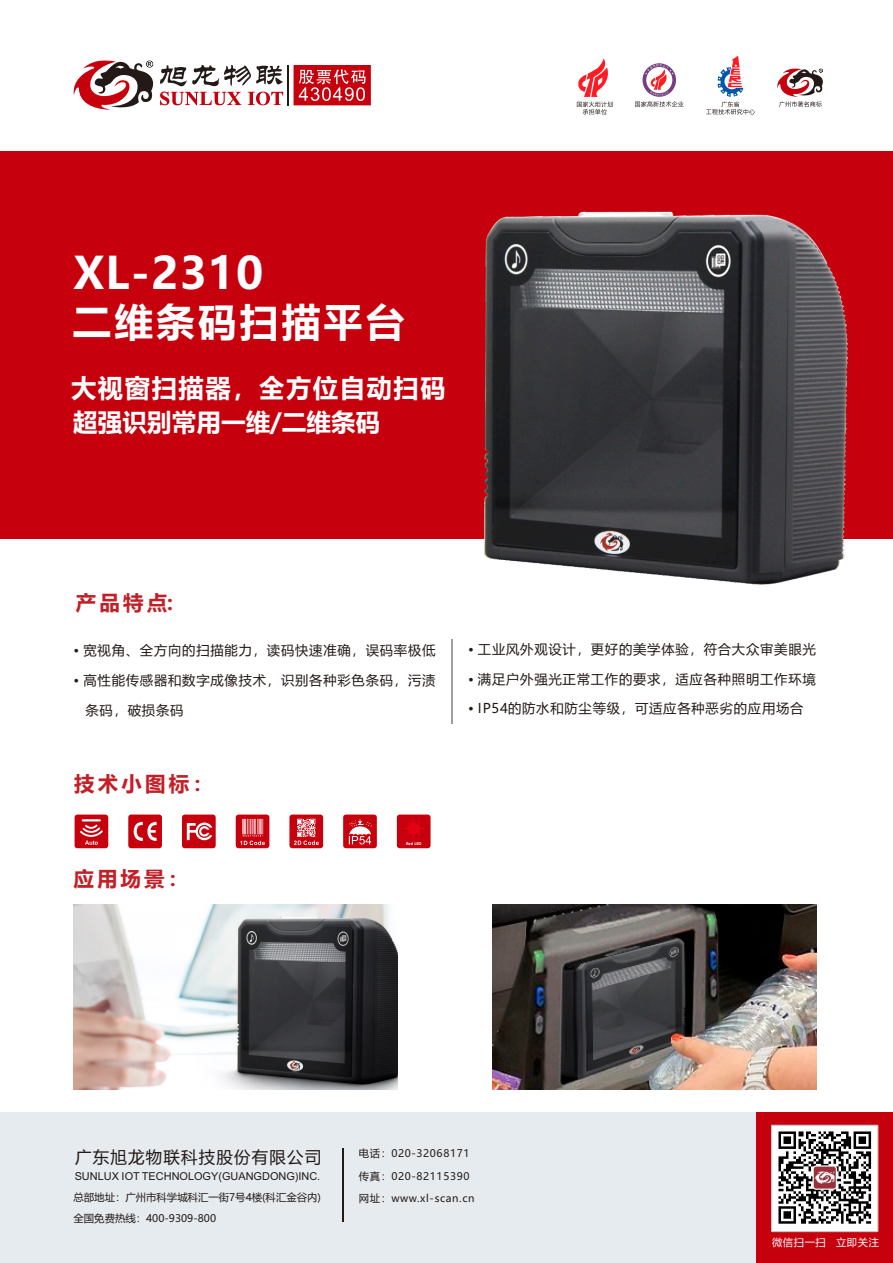
<style>
.page{position:relative;width:893px;height:1263px;background:#fff}
.page>*{position:absolute;margin:0;border:0;box-sizing:border-box;transform-origin:0 0}
.t1{font:700 44.1px "Microsoft Ya Hei";letter-spacing:.025em;color:#fff}
.t2{font:700 39px "Microsoft Ya Hei";letter-spacing:.075em;color:#fff}
.t3{font:700 25.35px "Microsoft Ya Hei";letter-spacing:.06em;color:#fff}
.t4{font:700 24.6px "Microsoft Ya Hei";color:#fff}
.t5{font:700 20.4px "Microsoft Ya Hei";letter-spacing:.155em;color:#c31f27}
.t6{font:16.5px "Microsoft Ya Hei";letter-spacing:.07em;color:#231916}
.t7{font:13.35px "Microsoft Ya Hei";letter-spacing:.06em;color:#231916}
.t8{font:10.95px "Arial";color:#231916}
.t9{font:10.35px/22.4px "Microsoft Ya Hei";letter-spacing:.06em;color:#231916}
.t10{font:10.35px/20.4px "Microsoft Ya Hei";color:#231916}
.t11{font:10.2px "Microsoft Ya Hei";letter-spacing:.06em;color:#fff}
.t12{font:700 3.75px "Microsoft Ya Hei";color:#fff}
.s1{font-weight:700}
</style>
<div class="page">
<div style="left:0;top:151px;width:893px;height:387px;background:#c7000d"></div>
<img style="left:74px;top:904px;width:323px;height:186px">
<img style="left:493px;top:904px;width:323px;height:186px">
<div style="left:755px;top:1113px;width:138px;height:150px;background:#c7000d"></div>
<img style="left:771px;top:1125px;width:107px;height:106px">
<div style="left:771px;top:1125px;width:107px;height:107px;border:1px solid #c9c9ca"></div>
<div style="left:0;top:1113px;width:755px;height:150px;background:#e5ebee"></div>
<hr style="left:342px;top:1149px;width:1px;height:73px;background:#231916">
<hr style="left:452px;top:639px;width:1px;height:85px;background:#9f9fa0">
<hr style="left:288px;top:65px;width:1px;height:40px;background:#231916">
<svg style="left:73px;top:60px;width:210px;height:50px"></svg>
<svg style="left:294px;top:65px;width:77px;height:40px;background:#d2333d"></svg>
<svg style="left:706px;top:56px;width:49px;height:59px"></svg>
<svg style="left:577px;top:58px;width:36px;height:57px"></svg>
<svg style="left:635px;top:63px;width:49px;height:44px"></svg>
<svg style="left:777px;top:68px;width:46px;height:39px"></svg>
<div style="left:236px;top:814px;width:33px;height:34px;background:#c7000d;border-radius:3px"></div>
<svg style="left:240px;top:819px;width:25px;height:26px"></svg>
<div style="left:289px;top:814px;width:34px;height:34px;background:#c7000d;border-radius:3px"></div>
<svg style="left:294px;top:819px;width:25px;height:26px"></svg>
<div style="left:128px;top:814px;width:34px;height:34px;background:#c7000d;border-radius:3px"></div>
<svg style="left:134px;top:822px;width:23px;height:19px"></svg>
<div style="left:182px;top:814px;width:34px;height:34px;background:#c7000d;border-radius:3px"></div>
<svg style="left:187px;top:822px;width:25px;height:18px"></svg>
<div style="left:343px;top:814px;width:34px;height:34px;background:#c7000d;border-radius:3px"></div>
<svg style="left:349px;top:819px;width:23px;height:25px"></svg>
<div style="left:397px;top:814px;width:34px;height:34px;background:#c7000d;border-radius:3px"></div>
<svg style="left:403px;top:818px;width:21px;height:21px"></svg>
<div style="left:75px;top:814px;width:33px;height:34px;background:#c7000d;border-radius:3px"></div>
<svg style="left:80px;top:819px;width:23px;height:26px"></svg>
<img style="left:456px;top:211px;width:410px;height:374px">
<h1 class="t1" style="left:74px;top:253px;width:191px">XL-2310</h1>
<h2 class="t2" style="left:73px;top:304px;width:333px">二维条码扫描平台</h2>
<h3 class="t3" style="left:71px;top:377px;width:376px">大视窗扫描器，全方位自动扫码</h3>
<h3 class="t4" style="left:73px;top:411px;width:309px">超强识别常用一维/二维条码</h3>
<h3 class="t5" style="left:76px;top:593px;width:99px">产品特点:</h3>
<p class="t7" style="left:74px;top:644px;width:363px"><span class="s1">·</span> 宽视角、全方向的扫描能力，读码快速准确，误码率极低</p>
<p class="t7" style="left:74px;top:674px;width:363px"><span class="s1">·</span> 高性能传感器和数字成像技术，识别各种彩色条码，污渍</p>
<p class="t7" style="left:85px;top:704px;width:99px">条码，破损条码</p>
<h3 class="t5" style="left:74px;top:774px;width:140px">技术小图标：</h3>
<h3 class="t5" style="left:73px;top:870px;width:116px">应用场景：</h3>
<p class="t12" style="left:406px;top:841px;width:17px">Red LED</p>
<p class="t7" style="left:468px;top:643px;width:349px"><span class="s1">·</span> 工业风外观设计，更好的美学体验，符合大众审美眼光</p>
<p class="t7" style="left:468px;top:673px;width:349px"><span class="s1">·</span> 满足户外强光正常工作的要求，适应各种照明工作环境</p>
<p class="t7" style="left:468px;top:702px;width:337px"><span class="s1">·</span> IP54的防水和防尘等级，可适应各种恶劣的应用场合</p>
<p class="t6" style="left:75px;top:1149px;width:248px">广东旭龙物联科技股份有限公司</p>
<p class="t8" style="left:75px;top:1172px;width:247px">SUNLUX IOT TECHNOLOGY(GUANGDONG)INC.</p>
<p class="t10" style="left:74px;top:1188px;width:249px">总部地址：广州市科学城科汇一街7号4楼(科汇金谷内)全国免费热线：400-9309-800</p>
<p class="t9" style="left:359px;top:1143px;width:117px">电话：020-32068171传真：020-82115390网址：www.xl-scan.cn</p>
<p class="t11" style="left:772px;top:1237px;width:108px">微信扫一扫　立即关注</p>
</div>
